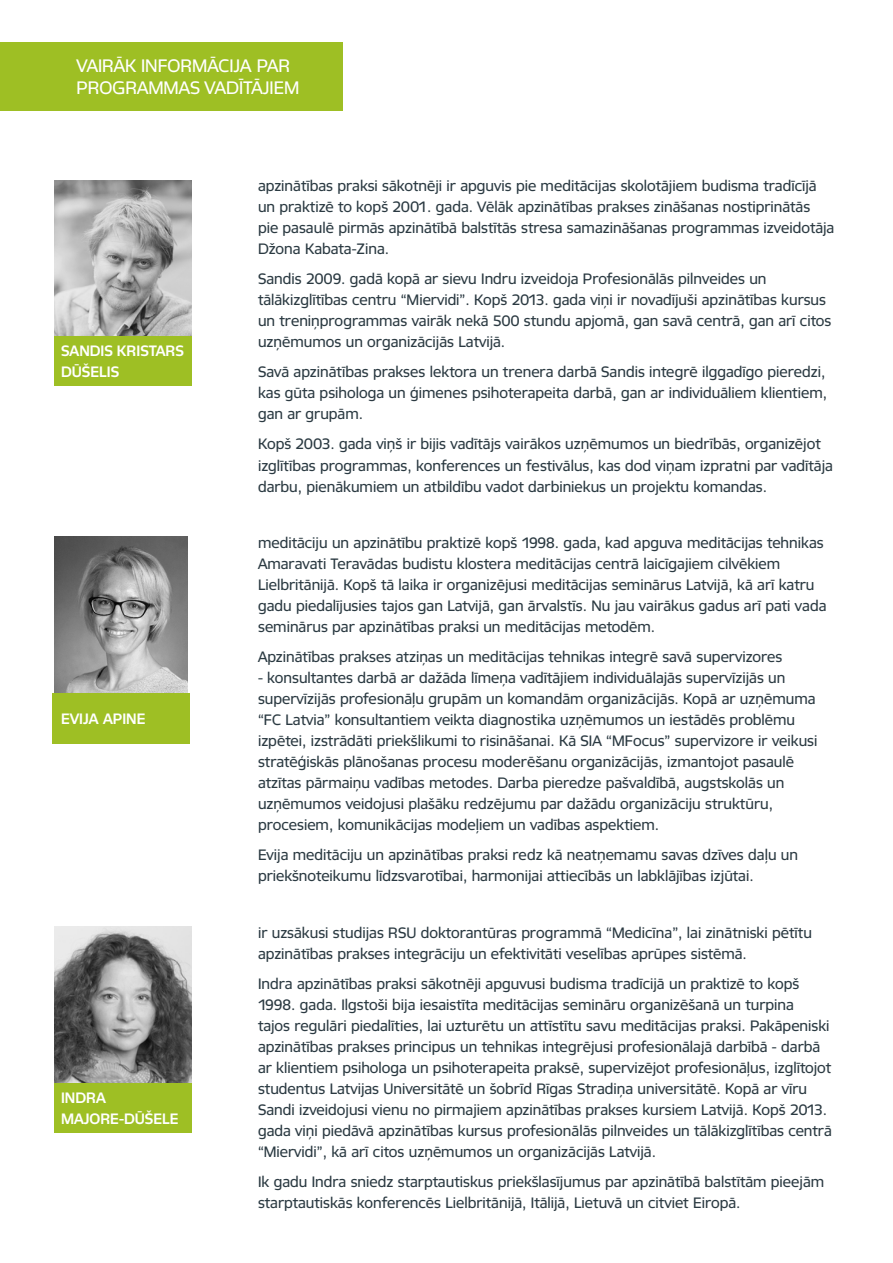
<style>
.page{position:relative;width:893px;height:1263px;background:#fff}
.page>*{position:absolute;margin:0;border:0;box-sizing:border-box;transform-origin:0 0}
.t1{font:18px/21.6px "Robusta TL Pro";color:#fff}
.t2{font:15px/21px "Robusta TL Pro";color:#2b3a42}
.t3{font:500 15px/21px "Robusta TL Pro";color:#fff}
</style>
<div class="page">
<div style="left:0;top:43px;width:343px;height:68px;background:#9ebf24"></div>
<div style="left:54px;top:336px;width:137px;height:50px;background:#9ebf24"></div>
<div style="left:52px;top:693px;width:137px;height:50px;background:#9ebf24"></div>
<div style="left:54px;top:1082px;width:137px;height:51px;background:#9ebf24"></div>
<img style="left:54px;top:537px;width:134px;height:155px">
<img style="left:54px;top:180px;width:137px;height:156px">
<img style="left:54px;top:926px;width:137px;height:156px">
<p class="t1" style="left:76px;top:55px;width:224px">VAIRĀK INFORMĀCIJA PAR<br>PROGRAMMAS VADĪTĀJIEM</p>
<p class="t3" style="left:61px;top:340px;width:124px">SANDIS KRISTARS<br>DŪŠELIS</p>
<p class="t3" style="left:61px;top:708px;width:86px">EVIJA APINE</p>
<p class="t3" style="left:61px;top:1087px;width:46px">INDRA</p>
<p class="t3" style="left:61px;top:1108px;width:119px">MAJORE-DŪŠELE</p>
<p class="t2" style="left:258px;top:176px;width:578px">apzinātības praksi sākotnēji ir apguvis pie meditācijas skolotājiem budisma tradīcījā un praktizē to kopš 2001. gada. Vēlāk apzinātības prakses zināšanas nostiprinātās<br>pie pasaulē pirmās apzinātībā balstītās stresa samazināšanas programmas izveidotāja Džona Kabata-Zina.</p>
<p class="t2" style="left:258px;top:269px;width:575px">Sandis 2009. gadā kopā ar sievu Indru izveidoja Profesionālās pilnveides un tālākizglītības centru “Miervidi”. Kopš 2013. gada viņi ir novadījuši apzinātības kursus un treniņprogrammas vairāk nekā 500 stundu apjomā, gan savā centrā, gan arī citos uzņēmumos un organizācijās Latvijā.</p>
<p class="t2" style="left:258px;top:362px;width:571px;text-align:justify">Savā apzinātības prakses lektora un trenera darbā Sandis integrē ilggadīgo pieredzi, kas gūta psihologa un ģimenes psihoterapeita darbā, gan ar individuāliem klientiem, gan ar grupām.</p>
<p class="t2" style="left:258px;top:434px;width:576px">Kopš 2003. gada viņš ir bijis vadītājs vairākos uzņēmumos un biedrībās, organizējot izglītības programmas, konferences un festivālus, kas dod viņam izpratni par vadītāja darbu, pienākumiem un atbildību vadot darbiniekus un projektu komandas.</p>
<p class="t2" style="left:258px;top:532px;width:570px">meditāciju un apzinātību praktizē kopš 1998. gada, kad apguva meditācijas tehnikas Amaravati Teravādas budistu klostera meditācijas centrā laicīgajiem cilvēkiem Lielbritānijā. Kopš tā laika ir organizējusi meditācijas seminārus Latvijā, kā arī katru gadu piedalījusies tajos gan Latvijā, gan ārvalstīs. Nu jau vairākus gadus arī pati vada seminārus par apzinātības praksi un meditācijas metodēm.</p>
<p class="t2" style="left:258px;top:646px;width:526px">Apzinātības prakses atziņas un meditācijas tehnikas integrē savā supervizores</p>
<p class="t2" style="left:258px;top:667px;width:561px">- konsultantes darbā ar dažāda līmeņa vadītājiem individuālajās supervīzijās un supervīzijās profesionāļu grupām un komandām organizācijās. Kopā ar uzņēmuma “FC Latvia” konsultantiem veikta diagnostika uzņēmumos un iestādēs problēmu izpētei, izstrādāti priekšlikumi to risināšanai. Kā SIA “MFocus” supervizore ir veikusi stratēģiskās plānošanas procesu moderēšanu organizācijās, izmantojot pasaulē atzītas pārmaiņu vadības metodes. Darba pieredze pašvaldībā, augstskolās un uzņēmumos veidojusi plašāku redzējumu par dažādu organizāciju struktūru, procesiem, komunikācijas modeļiem un vadības aspektiem.</p>
<p class="t2" style="left:258px;top:844px;width:542px">Evija meditāciju un apzinātības praksi redz kā neatņemamu savas dzīves daļu un priekšnoteikumu līdzsvarotībai, harmonijai attiecībās un labklājības izjūtai.</p>
<p class="t2" style="left:258px;top:922px;width:555px">ir uzsākusi studijas RSU doktorantūras programmā “Medicīna”, lai zinātniski pētītu apzinātības prakses integrāciju un efektivitāti veselības aprūpes sistēmā.</p>
<p class="t2" style="left:258px;top:973px;width:575px">Indra apzinātības praksi sākotnēji apguvusi budisma tradīcijā un praktizē to kopš 1998. gada. Ilgstoši bija iesaistīta meditācijas semināru organizēšanā un turpina<br>tajos regulāri piedalīties, lai uzturētu un attīstītu savu meditācijas praksi. Pakāpeniski apzinātības prakses principus un tehnikas integrējusi profesionālajā darbībā - darbā ar klientiem psihologa un psihoterapeita praksē, supervizējot profesionāļus, izglītojot studentus Latvijas Universitātē un šobrīd Rīgas Stradiņa universitātē. Kopā ar vīru Sandi izveidojusi vienu no pirmajiem apzinātības prakses kursiem Latvijā. Kopš 2013. gada viņi piedāvā apzinātības kursus profesionālās pilnveides un tālākizglītības centrā “Miervidi”, kā arī citos uzņēmumos un organizācijās Latvijā.</p>
<p class="t2" style="left:258px;top:1171px;width:568px">Ik gadu Indra sniedz starptautiskus priekšlasījumus par apzinātībā balstītām pieejām starptautiskās konferencēs Lielbritānijā, Itālijā, Lietuvā un citviet Eiropā.</p>
</div>
